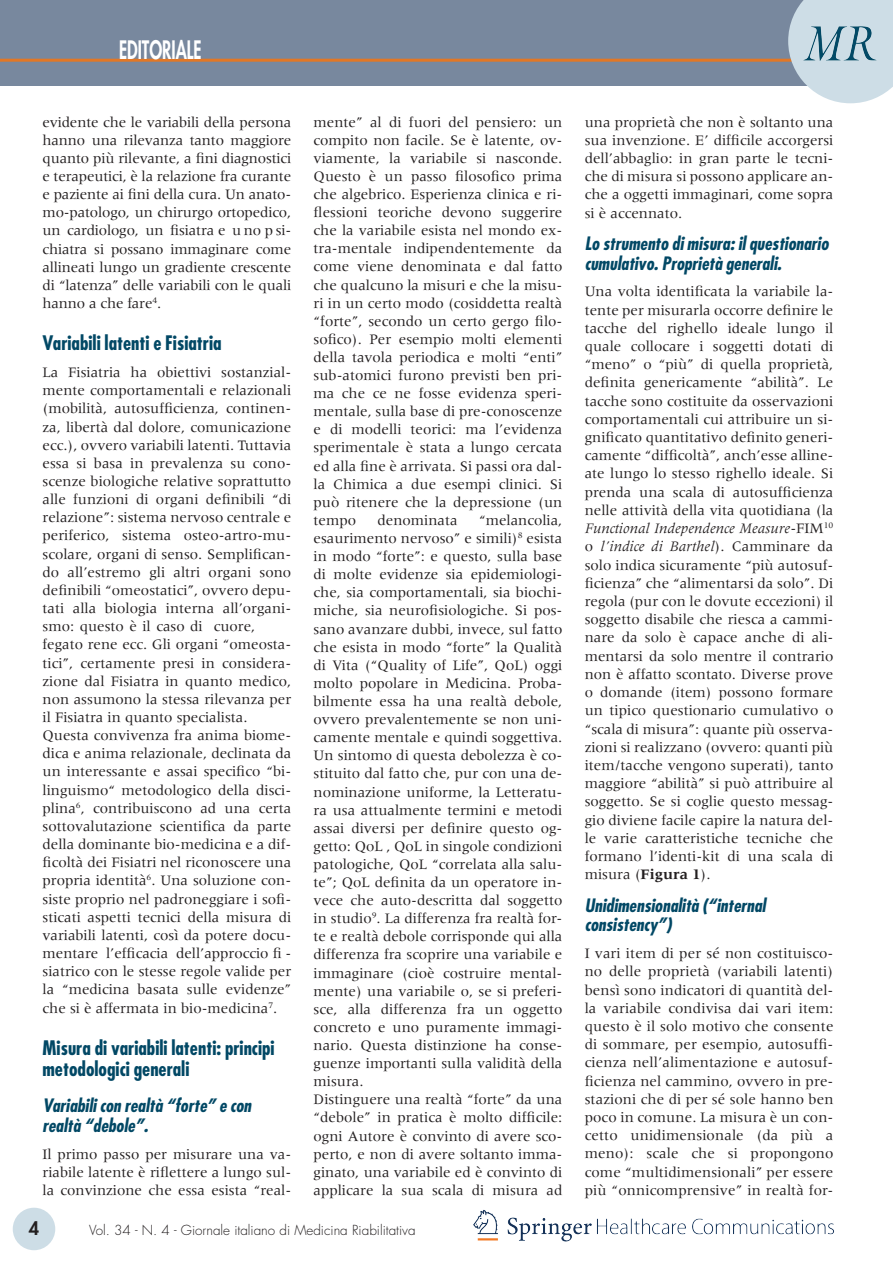
<style>
.page{position:relative;width:893px;height:1263px;background:#fff}
.page>*{position:absolute;margin:0;border:0;box-sizing:border-box;transform-origin:0 0}
.t1{font:800 24.75px "Futura";color:#fff;scale:.67 1}
.t2{font:700 condensed 19.5px/21px "Futura";color:#024865}
.t3{font:italic 700 condensed 18px/19.6px "Futura";color:#024865}
.t4{font:800 18px "Futura";color:#231f20}
.t5{font:15px/18.1px "Meridien";color:#231f20;text-align:justify}
.t6{font:300 13.5px "Futura";color:#231f20}
.s1{font-style:italic}
.s2{font-weight:700}
</style>
<div class="page">
<div style="left:0;top:0;width:893px;height:85px;background:#78889e"></div>
<hr style="left:0;top:59px;width:804px;height:3px;background:#e27725">
<svg style="left:788px;top:0;width:105px;height:103px"></svg>
<img style="left:473px;top:1210px;width:361px;height:32px">
<div style="left:13px;top:1208px;width:42px;height:42px;background:#cddde6;border-radius:50%"></div>
<h1 class="t1" style="left:119px;top:33px;width:125px">EDITORIALE</h1>
<p class="t5" style="left:43px;top:113px;width:250px">evidente che le variabili della persona hanno una rilevanza tanto maggiore quanto più rilevante, a fini diagnostici e terapeutici, è la relazione fra curante e paziente ai fini della cura. Un anato&shy;mo-patologo, un chirurgo ortopedico, un cardiologo, un fisiatra e u no p si&shy;chiatra si possano immaginare come allineati lungo un gradiente crescente di “latenza” delle variabili con le quali hanno a che fare<sup>4</sup>.</p>
<h2 class="t2" style="left:43px;top:333px;width:181px">Variabili latenti e Fisiatria</h2>
<p class="t5" style="left:43px;top:363px;width:250px;text-align:left">La Fisiatria ha obiettivi sostanzial&shy;mente comportamentali e relazionali (mobilità, autosufficienza, continen&shy;za, libertà dal dolore, comunicazione ecc.), ovvero variabili latenti. Tuttavia essa si basa in prevalenza su cono&shy;scenze biologiche relative soprattutto alle funzioni di organi definibili “di relazione”: sistema nervoso centrale e periferico, sistema osteo-artro-mu&shy;scolare, organi di senso. Semplifican&shy;do all’estremo gli altri organi sono definibili “omeostatici”, ovvero depu&shy;tati alla biologia interna all’organi&shy;smo: questo è il caso di cuore, fegato rene ecc. Gli organi “omeosta&shy;tici”, certamente presi in considera&shy;zione dal Fisiatra in quanto medico, non assumono la stessa rilevanza per il Fisiatra in quanto specialista.<br>Questa convivenza fra anima biome&shy;dica e anima relazionale, declinata da un interessante e assai specifico “bi&shy;linguismo“ metodologico della disci&shy;plina<sup>6</sup>, contribuiscono ad una certa sottovalutazione scientifica da parte della dominante bio-medicina e a dif&shy;ficoltà dei Fisiatri nel riconoscere una propria identità<sup>6</sup>. Una soluzione con&shy;siste proprio nel padroneggiare i sofi&shy;sticati aspetti tecnici della misura di variabili latenti, così da potere docu&shy;mentare l’efficacia dell’approccio fi - siatrico con le stesse regole valide per la “medicina basata sulle evidenze” che si è affermata in bio-medicina<sup>7</sup>.</p>
<h2 class="t2" style="left:43px;top:1037px;width:234px">Misura di variabili latenti: principi metodologici generali</h2>
<p class="t3" style="left:43px;top:1096px;width:210px">Variabili con realtà “forte” e con realtà “debole”.</p>
<p class="t5" style="left:43px;top:1145px;width:250px">Il primo passo per misurare una va&shy;riabile latente è riflettere a lungo sul&shy;la convinzione che essa esista “real-</p>
<p class="t5" style="left:314px;top:113px;width:250px">mente” al di fuori del pensiero: un compito non facile. Se è latente, ov&shy;viamente, la variabile si nasconde.<br>Questo è un passo filosofico prima che algebrico. Esperienza clinica e ri&shy;flessioni teoriche devono suggerire che la variabile esista nel mondo ex&shy;tra-mentale indipendentemente da come viene denominata e dal fatto che qualcuno la misuri e che la misu&shy;ri in un certo modo (cosiddetta realtà “forte”, secondo un certo gergo filo&shy;sofico). Per esempio molti elementi della tavola periodica e molti “enti” sub-atomici furono previsti ben pri&shy;ma che ce ne fosse evidenza speri&shy;mentale, sulla base di pre-conoscenze e di modelli teorici: ma l’evidenza sperimentale è stata a lungo cercata ed alla fine è arrivata. Si passi ora dal&shy;la Chimica a due esempi clinici. Si può ritenere che la depressione (un tempo</p>
<p class="t5" style="left:314px;top:511px;width:250px;text-align:left;text-indent:165px">“melancolia, esaurimento nervoso” e simili)<sup>8</sup> esista in modo “forte”: e questo, sulla base di molte evidenze sia epidemiologi&shy;che, sia comportamentali, sia biochi&shy;miche, sia neurofisiologiche. Si pos&shy;sano avanzare dubbi, invece, sul fatto che esista in modo “forte” la Qualità di Vita (“Quality of Life”, QoL) oggi molto popolare in Medicina. Proba&shy;bilmente essa ha una realtà debole, ovvero prevalentemente se non uni&shy;camente mentale e quindi soggettiva.<br>Un sintomo di questa debolezza è co&shy;stituito dal fatto che, pur con una de&shy;nominazione uniforme, la Letteratu&shy;ra usa attualmente termini e metodi assai diversi per definire questo og&shy;getto: QoL , QoL in singole condizioni patologiche, QoL “correlata alla salu&shy;te”; QoL definita da un operatore in&shy;vece che auto-descritta dal soggetto in studio<sup>9</sup>. La differenza fra realtà for&shy;te e realtà debole corrisponde qui alla differenza fra scoprire una variabile e immaginare (cioè costruire mental&shy;mente) una variabile o, se si preferi&shy;sce, alla differenza fra un oggetto concreto e uno puramente immagi&shy;nario. Questa distinzione ha conse&shy;guenze importanti sulla validità della misura.<br>Distinguere una realtà “forte” da una “debole” in pratica è molto difficile: ogni Autore è convinto di avere sco&shy;perto, e non di avere soltanto imma&shy;ginato, una variabile ed è convinto di applicare la sua scala di misura ad</p>
<p class="t5" style="left:378px;top:511px;width:81px">denominata</p>
<p class="t4" style="left:29px;top:1216px;width:12px">4</p>
<p class="t6" style="left:89px;top:1221px;width:328px">Vol. 34 - N. 4 - Giornale italiano di Medicina Riabilitativa</p>
<p class="t5" style="left:585px;top:113px;width:250px">una proprietà che non è soltanto una sua invenzione. E’ difficile accorgersi dell’abbaglio: in gran parte le tecni&shy;che di misura si possono applicare an&shy;che a oggetti immaginari, come sopra si è accennato.</p>
<p class="t3" style="left:585px;top:234px;width:245px">Lo strumento di misura: il questionario cumulativo. Proprietà generali.</p>
<p class="t5" style="left:585px;top:282px;width:250px">Una volta identificata la variabile la&shy;tente per misurarla occorre definire le tacche del righello ideale lungo il quale collocare i soggetti dotati di “meno” o “più” di quella proprietà, definita genericamente “abilità”. Le tacche sono costituite da osservazioni comportamentali cui attribuire un si&shy;gnificato quantitativo definito generi&shy;camente “difficoltà”, anch’esse alline&shy;ate lungo lo stesso righello ideale. Si prenda una scala di autosufficienza nelle attività della vita quotidiana (la <span class="s1">Functional Independence Measure</span>-FIM<sup>10 </sup>o <span class="s1">l’indice di Barthel</span>). Camminare da solo indica sicuramente “più autosuf&shy;ficienza” che “alimentarsi da solo”. Di regola (pur con le dovute eccezioni) il soggetto disabile che riesca a cammi&shy;nare da solo è capace anche di ali&shy;mentarsi da solo mentre il contrario non è affatto scontato. Diverse prove o domande (item) possono formare un tipico questionario cumulativo o “scala di misura”: quante più osserva&shy;zioni si realizzano (ovvero: quanti più item/tacche vengono superati), tanto maggiore “abilità” si può attribuire al soggetto. Se si coglie questo messag&shy;gio diviene facile capire la natura del&shy;le varie caratteristiche tecniche che formano l’identi-kit di una scala di misura (<span class="s2">Figura 1</span>).</p>
<p class="t3" style="left:585px;top:895px;width:183px">Unidimensionalità (“internal consistency”)</p>
<p class="t5" style="left:585px;top:944px;width:250px">I vari item di per sé non costituisco&shy;no delle proprietà (variabili latenti) bensì sono indicatori di quantità del&shy;la variabile condivisa dai vari item: questo è il solo motivo che consente di sommare, per esempio, autosuffi&shy;cienza nell’alimentazione e autosuf&shy;ficienza nel cammino, ovvero in pre&shy;stazioni che di per sé sole hanno ben poco in comune. La misura è un con&shy;cetto unidimensionale (da più a meno): scale che si propongono come “multidimensionali” per essere più “onnicomprensive” in realtà for-</p>
</div>
